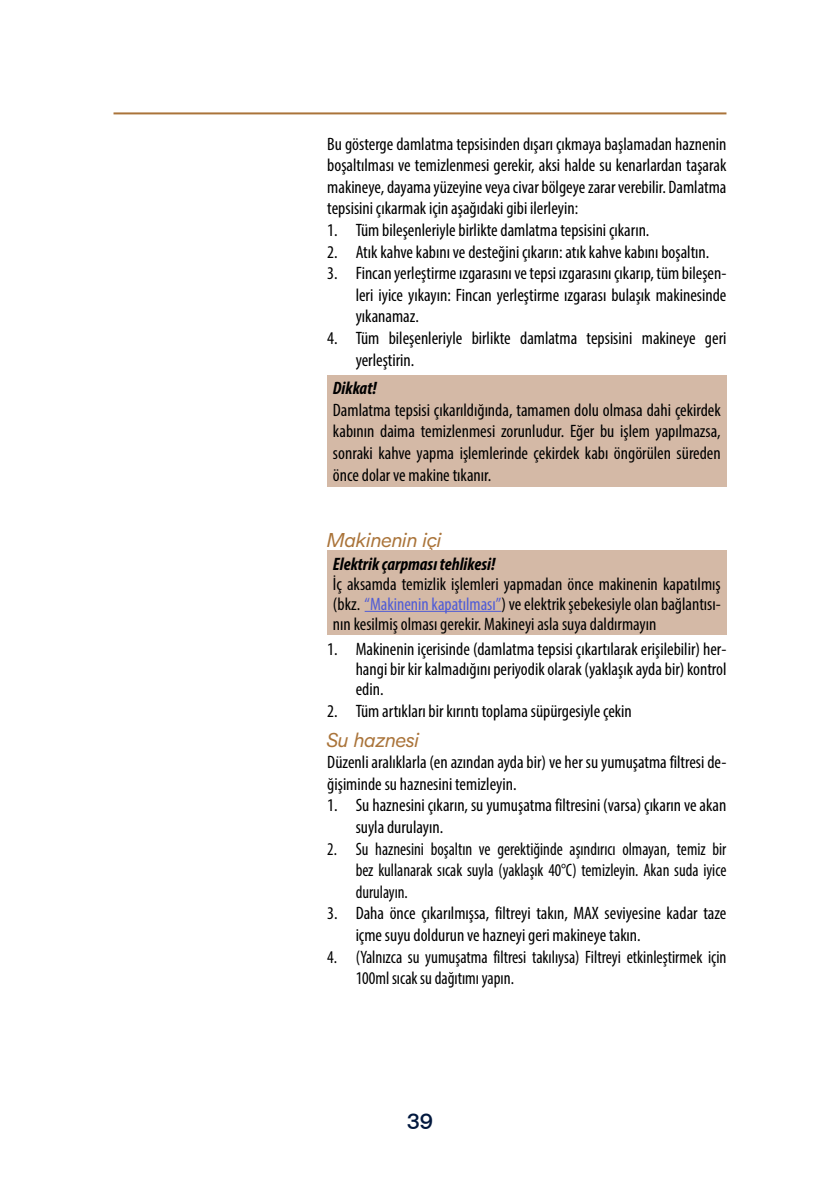
<style>
.page{position:relative;width:840px;height:1191px;background:#fff}
.page>*{position:absolute;margin:0;border:0;box-sizing:border-box;transform-origin:0 0}
.t1{font:500 22px "De Longhi Sans";color:#02183e}
.sottoparagrafo{font:italic 20px "De Longhi Sans";color:#aa743a}
.testo{font:condensed 18px/21.6px "Myriad Pro";color:#000;text-align:justify}
.testo-2{font:condensed 18px/21.6px "Myriad Pro";color:#000;text-align:justify;scale:.93 1}
.testo-3{font:condensed 18px/21.6px "Myriad Pro";color:#000;scale:.95 1}
.pericoli{font:italic 700 condensed 18px "Myriad Pro";color:#000}
.s1{color:#4f5cd6}
</style>
<div class="page">
<hr style="left:113px;top:112px;width:613px;height:2px;background:#aa743a">
<div style="left:327px;top:375px;width:399px;height:111px;background:#d4b9a6"></div>
<div style="left:327px;top:550px;width:399px;height:85px;background:#d4b9a6"></div>
<hr style="left:364px;top:611px;width:137px;height:1px;background:#4f5cd6">
<p class="testo" style="left:327px;top:133px;width:400px">Bu gösterge damlatma tepsisinden dışarı çıkmaya başlamadan haznenin boşaltılması ve temizlenmesi gerekir, aksi halde su kenarlardan taşarak makineye, dayama yüzeyine veya civar bölgeye zarar verebilir. Damlatma tepsisini çıkarmak için aşağıdaki gibi ilerleyin:</p>
<p class="testo" style="left:327px;top:219px;width:323px">1. Tüm bileşenleriyle birlikte damlatma tepsisini çıkarın.</p>
<p class="testo" style="left:327px;top:241px;width:383px">2. Atık kahve kabını ve desteğini çıkarın: atık kahve kabını boşaltın.</p>
<p class="testo" style="left:355px;top:262px;width:372px;text-indent:-28px">3. Fincan yerleştirme ızgarasını ve tepsi ızgarasını çıkarıp, tüm bileşen&shy;leri iyice yıkayın: Fincan yerleştirme ızgarası bulaşık makinesinde yıkanamaz.</p>
<p class="testo" style="left:355px;top:327px;width:372px;text-indent:-28px">4. Tüm bileşenleriyle birlikte damlatma tepsisini makineye geri yerleştirin.</p>
<p class="pericoli" style="left:333px;top:377px;width:45px">Dikkat!</p>
<p class="testo" style="left:333px;top:399px;width:389px">Damlatma tepsisi çıkarıldığında, tamamen dolu olmasa dahi çekirdek kabının daima temizlenmesi zorunludur. Eğer bu işlem yapılmazsa, sonraki kahve yapma işlemlerinde çekirdek kabı öngörülen süreden önce dolar ve makine tıkanır.</p>
<p class="sottoparagrafo" style="left:327px;top:528px;width:116px">Makinenin içi</p>
<p class="pericoli" style="left:333px;top:552px;width:164px">Elektrik çarpması tehlikesi!</p>
<p class="testo" style="left:333px;top:573px;width:389px;line-height:20px">İç aksamda temizlik işlemleri yapmadan önce makinenin kapatılmış (bkz. <span class="s1">“Makinenin kapatılması”</span>) ve elektrik şebekesiyle olan bağlantısı&shy;nın kesilmiş olması gerekir. Makineyi asla suya daldırmayın</p>
<p class="testo" style="left:355px;top:639px;width:372px;line-height:20px;text-indent:-28px">1. Makinenin içerisinde (damlatma tepsisi çıkartılarak erişilebilir) her&shy;hangi bir kir kalmadığını periyodik olarak (yaklaşık ayda bir) kontrol edin.</p>
<p class="testo" style="left:327px;top:700px;width:306px">2. Tüm artıkları bir kırıntı toplama süpürgesiyle çekin</p>
<p class="sottoparagrafo" style="left:327px;top:727px;width:93px">Su haznesi</p>
<p class="testo" style="left:327px;top:751px;width:400px">Düzenli aralıklarla (en azından ayda bir) ve her su yumuşatma filtresi de&shy;ğişiminde su haznesini temizleyin.</p>
<p class="testo" style="left:355px;top:794px;width:372px;text-indent:-28px">1. Su haznesini çıkarın, su yumuşatma filtresini (varsa) çıkarın ve akan suyla durulayın.</p>
<p class="testo-2" style="left:355px;top:837px;width:400px;text-indent:-28px">2. Su haznesini boşaltın ve gerektiğinde aşındırıcı olmayan, temiz bir bez kullanarak sıcak suyla (yaklaşık 40°C) temizleyin. Akan suda iyice durulayın.</p>
<p class="testo" style="left:355px;top:902px;width:372px;text-indent:-28px">3. Daha önce çıkarılmışsa, filtreyi takın, MAX seviyesine kadar taze içme suyu doldurun ve hazneyi geri makineye takın.</p>
<p class="testo-3" style="left:355px;top:945px;width:391px;text-indent:-28px">4. (Yalnızca su yumuşatma filtresi takılıysa) Filtreyi etkinleştirmek için<br>100ml sıcak su dağıtımı yapın.</p>
<p class="t1" style="left:406px;top:1108px;width:28px">39</p>
</div>
